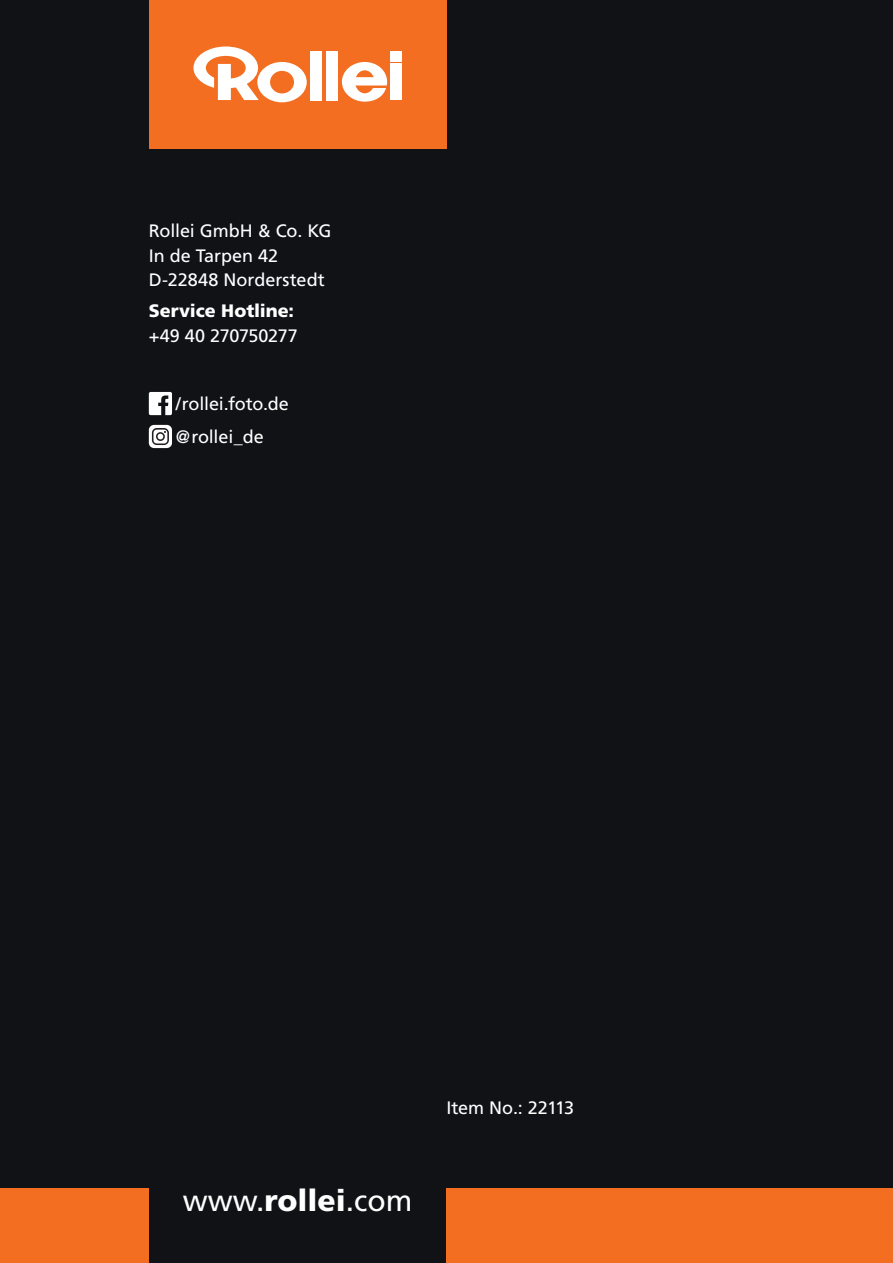
<style>
.page{position:relative;width:893px;height:1263px;background:#101216}
.page>*{position:absolute;margin:0;border:0;box-sizing:border-box;transform-origin:0 0}
.t1{font:30px "Frutiger LT Pro";color:#fff}
.t2{font:18px/24.8px "Frutiger LT Pro";letter-spacing:-.005em;color:#fff}
.t3{font:900 18px/24.8px "Frutiger LT Pro";color:#fff}
.s1{font-weight:400}
.s2{font-weight:900}
</style>
<div class="page">
<div style="left:149px;top:0;width:297px;height:149px;background:#f36e21"></div>
<div style="left:0;top:1188px;width:149px;height:75px;background:#f36e21"></div>
<div style="left:446px;top:1188px;width:447px;height:75px;background:#f36e21"></div>
<svg style="left:342px;top:62px;width:45px;height:40px"></svg>
<div style="left:310px;top:51px;width:12px;height:49px;background:#fff"></div>
<div style="left:326px;top:51px;width:12px;height:49px;background:#fff"></div>
<div style="left:390px;top:51px;width:12px;height:11px;background:#fff"></div>
<div style="left:390px;top:64px;width:12px;height:36px;background:#fff"></div>
<svg style="left:193px;top:46px;width:114px;height:56px"></svg>
<svg style="left:149px;top:425px;width:23px;height:23px"></svg>
<svg style="left:149px;top:392px;width:23px;height:23px"></svg>
<p class="t2" style="left:149px;top:218px;width:184px">Rollei GmbH &amp; Co. KG<br>In de Tarpen 42<br>D-22848 Norderstedt</p>
<p class="t3" style="left:149px;top:299px;width:151px">Service Hotline: <span class="s1">+49 40 270750277</span></p>
<p class="t2" style="left:176px;top:392px;width:115px">/rollei.foto.de</p>
<p class="t2" style="left:176px;top:425px;width:90px">@rollei_de</p>
<p class="t1" style="left:183px;top:1183px;width:231px">www.<span class="s2">rollei</span>.com</p>
<p class="t2" style="left:446px;top:1095px;width:129px">Item No.: 22113</p>
</div>
